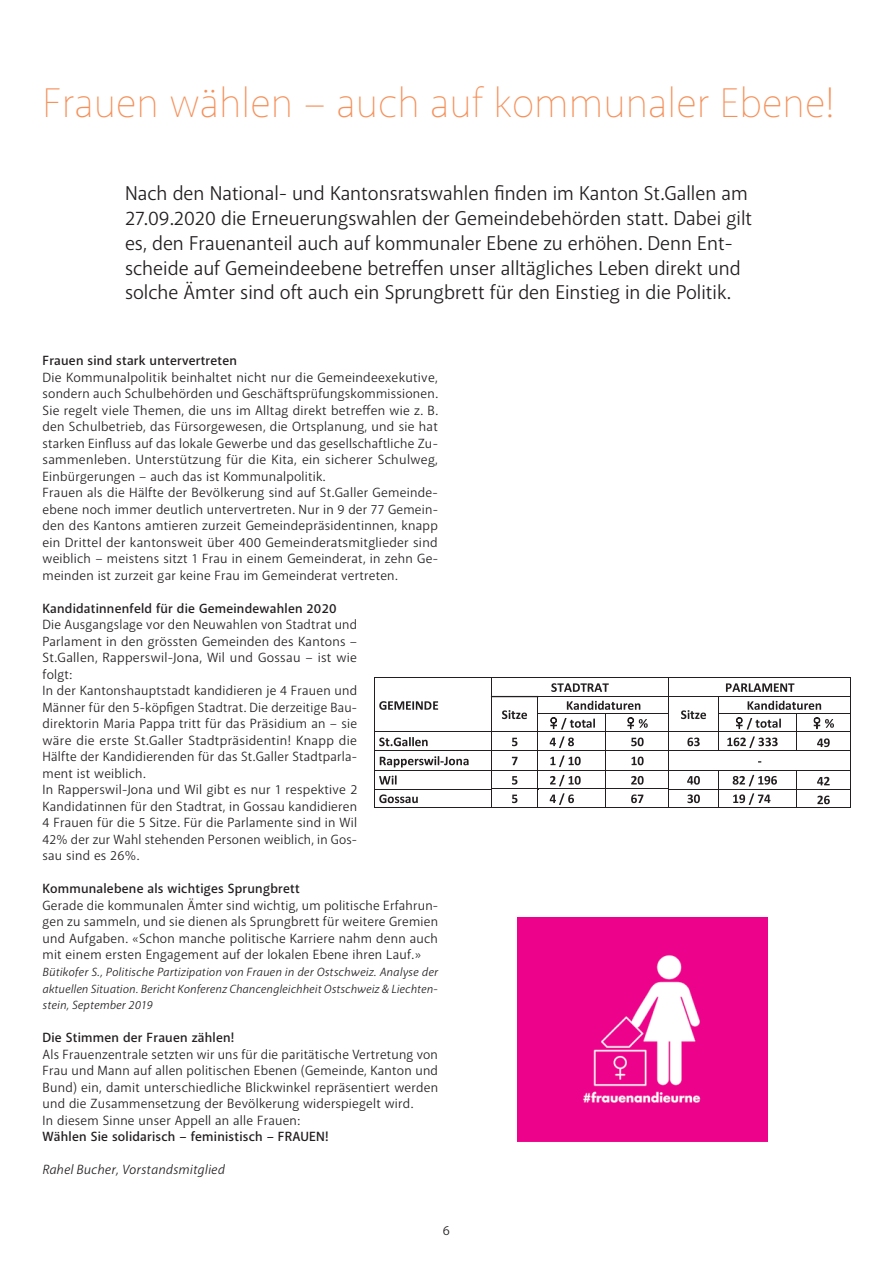
<style>
.page{position:relative;width:893px;height:1263px;background:#fff}
.page>*{position:absolute;margin:0;border:0;box-sizing:border-box;transform-origin:0 0}
.t1{font:100 42px "Akagi Pro";color:#f69059}
.t2{font:20.25px/24.8px "Akagi Pro";color:#231f20}
.t3{font:13.5px/16.5px "Akagi Pro";letter-spacing:.015em;color:#231f20}
.t4{font:600 13.5px "Akagi";letter-spacing:.015em;color:#231f20}
.t5{font:italic 13.5px "Akagi Pro";letter-spacing:.015em;color:#231f20}
.t6{font:italic 12px/16.5px "Akagi Pro";letter-spacing:.015em;color:#231f20;text-align:justify}
</style>
<div class="page">
<svg style="left:551px;top:683px;width:58px;height:9px"></svg>
<svg style="left:726px;top:683px;width:68px;height:9px"></svg>
<hr style="left:375px;top:678px;width:116px;height:1px;background:#231f20">
<hr style="left:491px;top:677px;width:177px;height:1px;background:#231f20">
<hr style="left:669px;top:678px;width:181px;height:1px;background:#231f20">
<svg style="left:502px;top:710px;width:25px;height:9px"></svg>
<svg style="left:681px;top:710px;width:25px;height:9px"></svg>
<hr style="left:491px;top:696px;width:47px;height:1px;background:#231f20">
<hr style="left:538px;top:696px;width:130px;height:1px;background:#231f20">
<hr style="left:669px;top:696px;width:49px;height:1px;background:#231f20">
<hr style="left:718px;top:696px;width:132px;height:1px;background:#231f20">
<hr style="left:538px;top:713px;width:67px;height:1px;background:#231f20">
<hr style="left:605px;top:713px;width:63px;height:1px;background:#231f20">
<hr style="left:718px;top:713px;width:78px;height:1px;background:#231f20">
<hr style="left:797px;top:713px;width:53px;height:1px;background:#231f20">
<svg style="left:512px;top:738px;width:5px;height:8px"></svg>
<svg style="left:687px;top:737px;width:13px;height:9px"></svg>
<hr style="left:375px;top:732px;width:116px;height:1px;background:#231f20">
<hr style="left:491px;top:731px;width:47px;height:1px;background:#231f20">
<hr style="left:538px;top:731px;width:67px;height:1px;background:#231f20">
<hr style="left:605px;top:731px;width:63px;height:1px;background:#231f20">
<hr style="left:669px;top:732px;width:49px;height:1px;background:#231f20">
<hr style="left:718px;top:732px;width:78px;height:1px;background:#231f20">
<hr style="left:797px;top:732px;width:53px;height:1px;background:#231f20">
<svg style="left:512px;top:757px;width:6px;height:8px"></svg>
<hr style="left:375px;top:750px;width:116px;height:1px;background:#231f20">
<hr style="left:491px;top:750px;width:47px;height:1px;background:#231f20">
<hr style="left:538px;top:750px;width:67px;height:1px;background:#231f20">
<hr style="left:605px;top:750px;width:63px;height:1px;background:#231f20">
<hr style="left:669px;top:750px;width:49px;height:1px;background:#231f20">
<svg style="left:718px;top:697px;width:1px;height:53px"></svg>
<hr style="left:718px;top:750px;width:78px;height:1px;background:#231f20">
<svg style="left:727px;top:701px;width:107px;height:50px"></svg>
<hr style="left:797px;top:750px;width:53px;height:1px;background:#231f20">
<svg style="left:512px;top:776px;width:5px;height:9px"></svg>
<svg style="left:687px;top:776px;width:13px;height:9px"></svg>
<svg style="left:733px;top:775px;width:44px;height:11px"></svg>
<svg style="left:817px;top:777px;width:13px;height:8px"></svg>
<hr style="left:375px;top:770px;width:116px;height:1px;background:#231f20">
<hr style="left:491px;top:770px;width:47px;height:1px;background:#231f20">
<hr style="left:538px;top:770px;width:67px;height:1px;background:#231f20">
<hr style="left:605px;top:770px;width:63px;height:1px;background:#231f20">
<hr style="left:669px;top:770px;width:49px;height:1px;background:#231f20">
<hr style="left:718px;top:770px;width:78px;height:1px;background:#231f20">
<hr style="left:797px;top:770px;width:53px;height:1px;background:#231f20">
<svg style="left:512px;top:794px;width:5px;height:9px"></svg>
<svg style="left:687px;top:794px;width:13px;height:9px"></svg>
<svg style="left:733px;top:793px;width:37px;height:12px"></svg>
<svg style="left:817px;top:795px;width:13px;height:9px"></svg>
<hr style="left:375px;top:789px;width:116px;height:1px;background:#231f20">
<hr style="left:491px;top:789px;width:47px;height:1px;background:#231f20">
<hr style="left:538px;top:789px;width:67px;height:1px;background:#231f20">
<hr style="left:605px;top:789px;width:63px;height:1px;background:#231f20">
<hr style="left:669px;top:789px;width:49px;height:1px;background:#231f20">
<hr style="left:718px;top:789px;width:78px;height:1px;background:#231f20">
<hr style="left:797px;top:789px;width:53px;height:1px;background:#231f20">
<svg style="left:374px;top:678px;width:95px;height:130px"></svg>
<hr style="left:375px;top:808px;width:116px;height:1px;background:#231f20">
<svg style="left:491px;top:678px;width:1px;height:129px"></svg>
<hr style="left:491px;top:807px;width:47px;height:1px;background:#231f20">
<hr style="left:538px;top:807px;width:67px;height:1px;background:#231f20">
<svg style="left:550px;top:701px;width:98px;height:106px"></svg>
<hr style="left:605px;top:807px;width:63px;height:1px;background:#231f20">
<svg style="left:668px;top:678px;width:1px;height:130px"></svg>
<hr style="left:669px;top:808px;width:49px;height:1px;background:#231f20">
<svg style="left:718px;top:771px;width:1px;height:37px"></svg>
<hr style="left:718px;top:808px;width:78px;height:1px;background:#231f20">
<svg style="left:796px;top:770px;width:1px;height:38px"></svg>
<hr style="left:797px;top:808px;width:53px;height:1px;background:#231f20">
<svg style="left:850px;top:678px;width:1px;height:130px"></svg>
<img style="left:517px;top:918px;width:251px;height:223px">
<h1 class="t1" style="left:43px;top:77px;width:793px">Frauen wählen – auch auf kommunaler Ebene!</h1>
<p class="t2" style="left:125px;top:181px;width:629px">Nach den National- und Kantonsratswahlen finden im Kanton St.Gallen am 27.09.2020 die Erneuerungswahlen der Gemeindebehörden statt. Dabei gilt es, den Frauenanteil auch auf kommunaler Ebene zu erhöhen. Denn Ent&shy;scheide auf Gemeindeebene betreffen unser alltägliches Leben direkt und solche Ämter sind oft auch ein Sprungbrett für den Einstieg in die Politik.</p>
<p class="t4" style="left:43px;top:353px;width:196px">Frauen sind stark untervertreten</p>
<p class="t3" style="left:43px;top:369px;width:397px">Die Kommunalpolitik beinhaltet nicht nur die Gemeindeexekutive, sondern auch Schulbehörden und Geschäftsprüfungskommissionen.<br>Sie regelt viele Themen, die uns im Alltag direkt betreffen wie z. B. den Schulbetrieb, das Fürsorgewesen, die Ortsplanung, und sie hat starken Einfluss auf das lokale Gewerbe und das gesellschaftliche Zu&shy;sammenleben. Unterstützung für die Kita, ein sicherer Schulweg, Einbürgerungen – auch das ist Kommunalpolitik.<br>Frauen als die Hälfte der Bevölkerung sind auf St.Galler Gemeinde&shy;ebene noch immer deutlich untervertreten. Nur in 9 der 77 Gemein&shy;den des Kantons amtieren zurzeit Gemeindepräsidentinnen, knapp ein Drittel der kantonsweit über 400 Gemeinderatsmitglieder sind weiblich – meistens sitzt 1 Frau in einem Gemeinderat, in zehn Ge&shy;meinden ist zurzeit gar keine Frau im Gemeinderat vertreten.</p>
<p class="t4" style="left:43px;top:600px;width:296px">Kandidatinnenfeld für die Gemeindewahlen 2020</p>
<p class="t3" style="left:43px;top:617px;width:316px">Die Ausgangslage vor den Neuwahlen von Stadtrat und Parlament in den grössten Gemeinden des Kantons – St.Gallen, Rapperswil-Jona, Wil und Gossau – ist wie folgt:<br>In der Kantonshauptstadt kandidieren je 4 Frauen und Männer für den 5-köpfigen Stadtrat. Die derzeitige Bau&shy;direktorin Maria Pappa tritt für das Präsidium an – sie wäre die erste St.Galler Stadtpräsidentin! Knapp die Hälfte der Kandidierenden für das St.Galler Stadtparla&shy;ment ist weiblich.<br>In Rapperswil-Jona und Wil gibt es nur 1 respektive 2<br>Kandidatinnen für den Stadtrat, in Gossau kandidieren 4 Frauen für die 5 Sitze. Für die Parlamente sind in Wil 42% der zur Wahl stehenden Personen weiblich, in Gos&shy;sau sind es 26%.</p>
<p class="t4" style="left:43px;top:881px;width:259px">Kommunalebene als wichtiges Sprungbrett</p>
<p class="t3" style="left:43px;top:897px;width:397px;text-align:justify">Gerade die kommunalen Ämter sind wichtig, um politische Erfahrun&shy;gen zu sammeln, und sie dienen als Sprungbrett für weitere Gremien und Aufgaben. «Schon manche politische Karriere nahm denn auch mit einem ersten Engagement auf der lokalen Ebene ihren Lauf.»</p>
<p class="t6" style="left:43px;top:964px;width:397px">Bütikofer S., Politische Partizipation von Frauen in der Ostschweiz. Analyse der aktuellen Situation. Bericht Konferenz Chancengleichheit Ostschweiz &amp; Liechten&shy;stein, September 2019</p>
<p class="t4" style="left:43px;top:1029px;width:193px">Die Stimmen der Frauen zählen!</p>
<p class="t3" style="left:43px;top:1046px;width:397px">Als Frauenzentrale setzten wir uns für die paritätische Vertretung von Frau und Mann auf allen politischen Ebenen (Gemeinde, Kanton und Bund) ein, damit unterschiedliche Blickwinkel repräsentiert werden und die Zusammensetzung der Bevölkerung widerspiegelt wird.<br>In diesem Sinne unser Appell an alle Frauen:</p>
<p class="t4" style="left:43px;top:1128px;width:288px">Wählen Sie solidarisch – feministisch – FRAUEN!</p>
<p class="t5" style="left:43px;top:1161px;width:184px">Rahel Bucher, Vorstandsmitglied</p>
<p class="t3" style="left:443px;top:1222px;width:9px">6</p>
</div>
